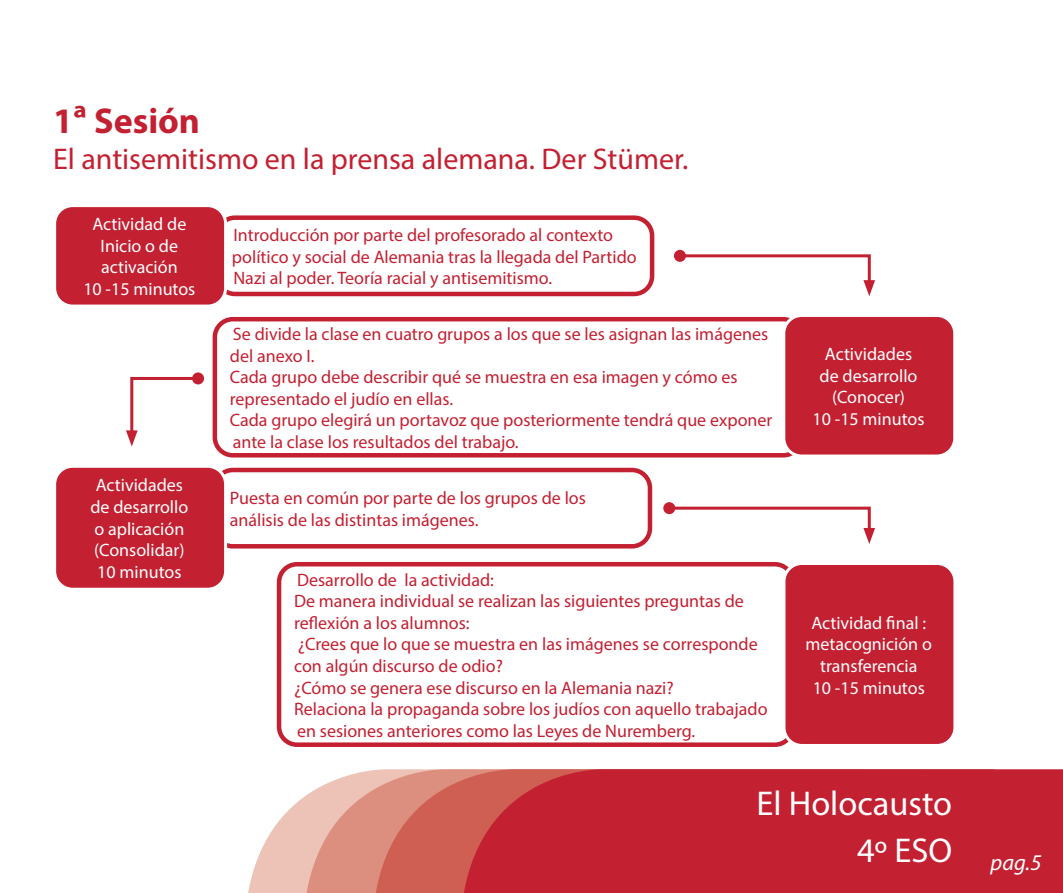
<style>
.page{position:relative;width:1063px;height:893px;background:#fff}
.page>*{position:absolute;margin:0;border:0;box-sizing:border-box;transform-origin:0 0}
.t1{font:700 36px "Myriad Pro";color:#c32031}
.t2{font:34.5px "Myriad Pro";color:#fff}
.t3{font:30px "Myriad Pro";color:#c32031}
.t4{font:italic 22.5px "Myriad Pro";color:#fff}
.t5{font:18px/21.6px "Myriad Pro";color:#c32031}
.t6{font:18px/21.6px "Myriad Pro";color:#fff;text-align:center}
</style>
<div class="page">
<svg style="left:248px;top:798px;width:55px;height:95px;fill:#eec3b7"></svg>
<svg style="left:303px;top:770px;width:69px;height:123px;background:#e6ac9f"></svg>
<svg style="left:372px;top:769px;width:88px;height:124px;background:#d57568"></svg>
<svg style="left:460px;top:769px;width:603px;height:124px;background:#c32433"></svg>
<div style="left:215px;top:215px;width:439px;height:81px;border:4px solid #c32031;border-radius:18px"></div>
<div style="left:213px;top:317px;width:591px;height:140px;border:4px solid #c32031;border-radius:18px"></div>
<div style="left:277px;top:562px;width:518px;height:185px;border:4px solid #c32031;border-radius:18px"></div>
<div style="left:213px;top:468px;width:439px;height:81px;border:4px solid #c32031;border-radius:18px"></div>
<div style="left:55px;top:206px;width:171px;height:100px;background:#c32031;border-radius:18px"></div>
<div style="left:53px;top:204px;width:174px;height:104px;border:3px solid #fff;border-radius:18px"></div>
<div style="left:784px;top:315px;width:171px;height:141px;background:#c32031;border-radius:18px"></div>
<div style="left:782px;top:314px;width:174px;height:143px;border:3px solid #fff;border-radius:18px"></div>
<div style="left:784px;top:563px;width:171px;height:182px;background:#c32031;border-radius:18px"></div>
<div style="left:783px;top:562px;width:173px;height:185px;border:3px solid #fff;border-radius:18px"></div>
<div style="left:55px;top:466px;width:171px;height:123px;background:#c32031;border-radius:18px"></div>
<div style="left:53px;top:465px;width:174px;height:126px;border:3px solid #fff;border-radius:18px"></div>
<svg style="left:674px;top:250px;width:12px;height:12px"></svg>
<svg style="left:677px;top:253px;width:198px;height:43px"></svg>
<svg style="left:192px;top:372px;width:12px;height:12px"></svg>
<svg style="left:126px;top:375px;width:75px;height:71px"></svg>
<svg style="left:663px;top:502px;width:12px;height:12px"></svg>
<svg style="left:666px;top:505px;width:209px;height:39px"></svg>
<p class="t1" style="left:53px;top:98px;width:148px">1ª Sesión</p>
<p class="t3" style="left:53px;top:141px;width:637px">El antisemitismo en la prensa alemana. Der Stümer.</p>
<p class="t6" style="left:92px;top:213px;width:96px">Actividad de<br>Inicio o de activación</p>
<p class="t6" style="left:83px;top:278px;width:114px">10 -15 minutos</p>
<p class="t6" style="left:90px;top:474px;width:99px;text-align:left">Actividades de desarrollo o aplicación (Consolidar)</p>
<p class="t6" style="left:97px;top:561px;width:86px">10 minutos</p>
<p class="t5" style="left:232px;top:224px;width:406px">Introducción por parte del profesorado al contexto político y social de Alemania tras la llegada del Partido<br>Nazi al poder. Teoría racial y antisemitismo.</p>
<p class="t5" style="left:230px;top:323px;width:540px">Se divide la clase en cuatro grupos a los que se les asignan las imágenes del anexo I.</p>
<p class="t5" style="left:230px;top:366px;width:509px">Cada grupo debe describir qué se muestra en esa imagen y cómo es representado el judío en ellas.</p>
<p class="t5" style="left:230px;top:409px;width:544px">Cada grupo elegirá un portavoz que posteriormente tendrá que exponer ante la clase los resultados del trabajo.</p>
<p class="t5" style="left:230px;top:487px;width:358px">Puesta en común por parte de los grupos de los análisis de las distintas imágenes.</p>
<p class="t5" style="left:297px;top:568px;width:198px">Desarrollo de la actividad:</p>
<p class="t5" style="left:294px;top:590px;width:451px">De manera individual se realizan las siguientes preguntas de reflexión a los alumnos:</p>
<p class="t5" style="left:294px;top:633px;width:465px">¿Crees que lo que se muestra en las imágenes se corresponde con algún discurso de odio?</p>
<p class="t5" style="left:294px;top:676px;width:381px">¿Cómo se genera ese discurso en la Alemania nazi?</p>
<p class="t5" style="left:294px;top:698px;width:475px">Relaciona la propaganda sobre los judíos con aquello trabajado en sesiones anteriores como las Leyes de Nuremberg.</p>
<p class="t6" style="left:820px;top:343px;width:99px">Actividades de desarrollo (Conocer)</p>
<p class="t6" style="left:813px;top:408px;width:114px">10 -15 minutos</p>
<p class="t6" style="left:805px;top:612px;width:128px">Actividad final : metacognición o transferencia</p>
<p class="t6" style="left:813px;top:676px;width:114px">10 -15 minutos</p>
<p class="t2" style="left:756px;top:782px;width:197px">El Holocausto</p>
<p class="t2" style="left:857px;top:829px;width:97px">4º ESO</p>
<p class="t4" style="left:991px;top:848px;width:52px">pag.5</p>
</div>
